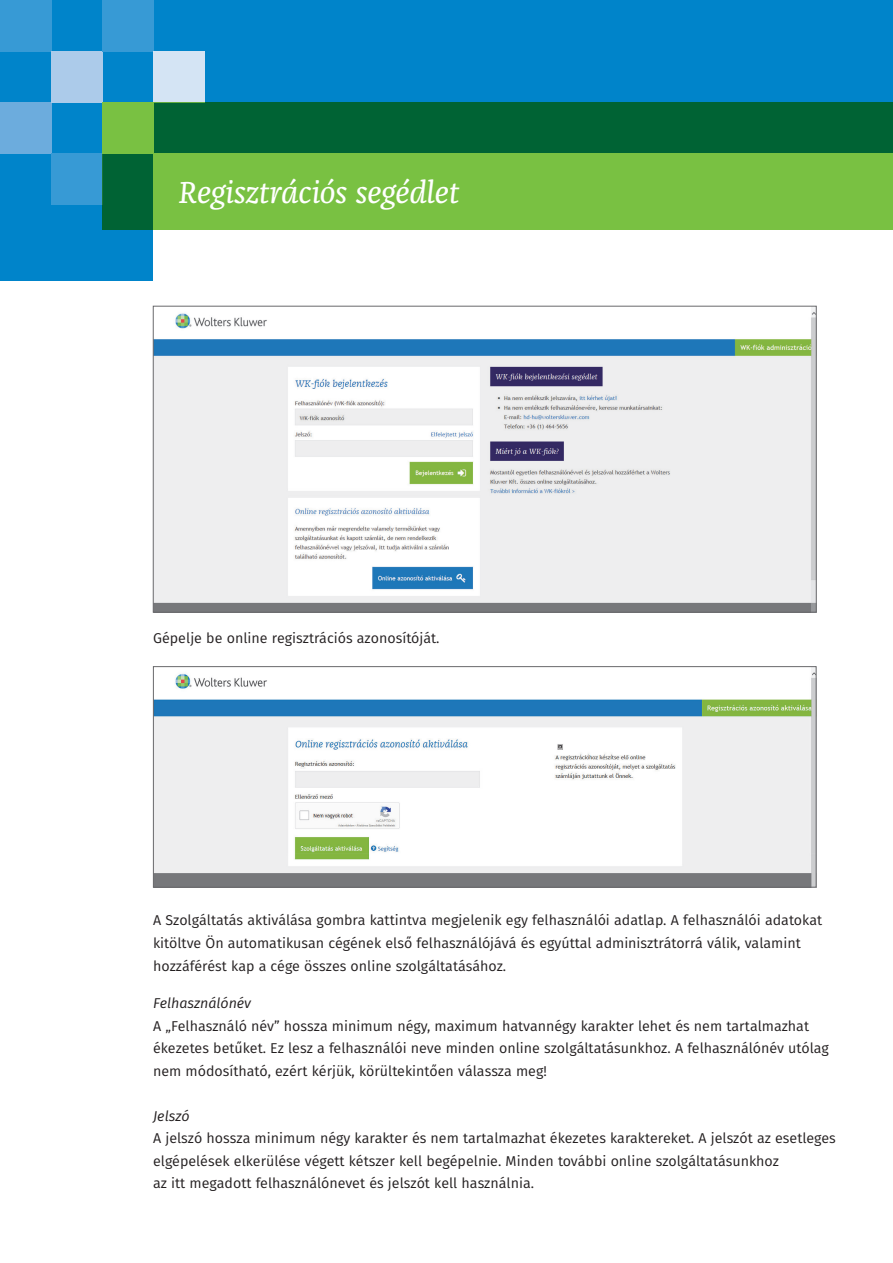
<style>
.page{position:relative;width:893px;height:1263px;background:#fff}
.page>*{position:absolute;margin:0;border:0;box-sizing:border-box;transform-origin:0 0}
.t1{font:italic 31.5px "Franziska Pro";letter-spacing:-.01em;color:#fff}
.t2{font:14.25px/22.5px "Fira Sans";color:#231f20}
.t3{font:italic 14.25px "Fira Sans";color:#231f20}
</style>
<div class="page">
<div style="left:0;top:0;width:893px;height:281px;background:#0084ca"></div>
<div style="left:153px;top:153px;width:740px;height:153px;background:#fff"></div>
<div style="left:0;top:0;width:51px;height:51px;background:#379ad5"></div>
<div style="left:0;top:102px;width:51px;height:51px;background:#6cacdd"></div>
<div style="left:51px;top:51px;width:51px;height:51px;background:#accbea"></div>
<div style="left:102px;top:0;width:51px;height:51px;background:#379ad5"></div>
<div style="left:51px;top:153px;width:51px;height:51px;background:#379ad5"></div>
<div style="left:153px;top:51px;width:51px;height:51px;background:#d4e4f4"></div>
<svg style="left:102px;top:102px;width:791px;height:128px;background:#479a3c"></svg>
<img style="left:155px;top:308px;width:659px;height:302px">
<img style="left:155px;top:668px;width:659px;height:217px">
<div style="left:153px;top:666px;width:663px;height:221px;border:1px solid #69696c"></div>
<h1 class="t1" style="left:179px;top:173px;width:282px">Regisztrációs segédlet</h1>
<p class="t2" style="left:153px;top:626px;width:288px">Gépelje be online regisztrációs azonosítóját.</p>
<p class="t2" style="left:153px;top:909px;width:671px">A Szolgáltatás aktiválása gombra kattintva megjelenik egy felhasználói adatlap. A felhasználói adatokat kitöltve Ön automatikusan cégének első felhasználójává és egyúttal adminisztrátorrá válik, valamint hozzáférést kap a cége összes online szolgáltatásához.</p>
<p class="t3" style="left:153px;top:992px;width:100px">Felhasználónév</p>
<p class="t2" style="left:153px;top:1014px;width:677px">A „Felhasználó név” hossza minimum négy, maximum hatvannégy karakter lehet és nem tartalmazhat ékezetes betűket. Ez lesz a felhasználói neve minden online szolgáltatásunkhoz. A felhasználónév utólag nem módosítható, ezért kérjük, körültekintően válassza meg!</p>
<p class="t3" style="left:153px;top:1105px;width:38px">Jelszó</p>
<p class="t2" style="left:153px;top:1126px;width:684px">A jelszó hossza minimum négy karakter és nem tartalmazhat ékezetes karaktereket. A jelszót az esetleges elgépelések elkerülése végett kétszer kell begépelnie. Minden további online szolgáltatásunkhoz<br>az itt megadott felhasználónevet és jelszót kell használnia.</p>
</div>
